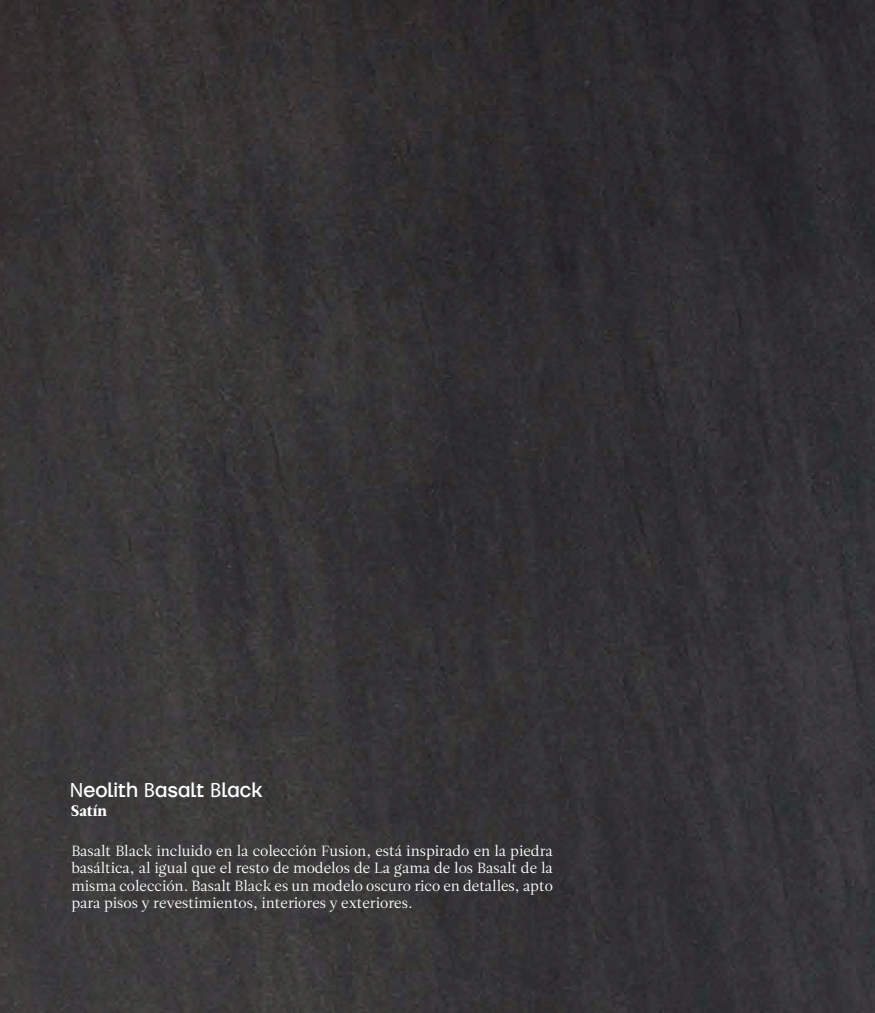
<style>
.page{position:relative;width:875px;height:1013px;background:#fff}
.page>*{position:absolute;margin:0;border:0;box-sizing:border-box;transform-origin:0 0}
.t1{font:500 20.75px "TT Firs Neue";color:#fff}
.t2{font:15.25px "Leitura Roman 4";color:#fff}
.t3{font:14.62px/17.6px "Leitura Roman 1";color:#fff;text-align:justify}
.s1{font-family:"Myriad Pro";font-weight:400}
</style>
<div class="page">
<img style="left:0;top:0;width:875px;height:1012px">
<h1 class="t1" style="left:70px;top:781px;width:194px"><span class="s1">N</span>eolith <span class="s1">B</span>asalt <span class="s1">B</span>lack</h1>
<p class="t2" style="left:71px;top:801px;width:37px">Satín</p>
<p class="t3" style="left:71px;top:842px;width:483px">Basalt Black incluido en la colección Fusion, está inspirado en la piedra basáltica, al igual que el resto de modelos de La gama de los Basalt de la misma colección. Basalt Black es un modelo oscuro rico en detalles, apto para pisos y revestimientos, interiores y exteriores.</p>
</div>
